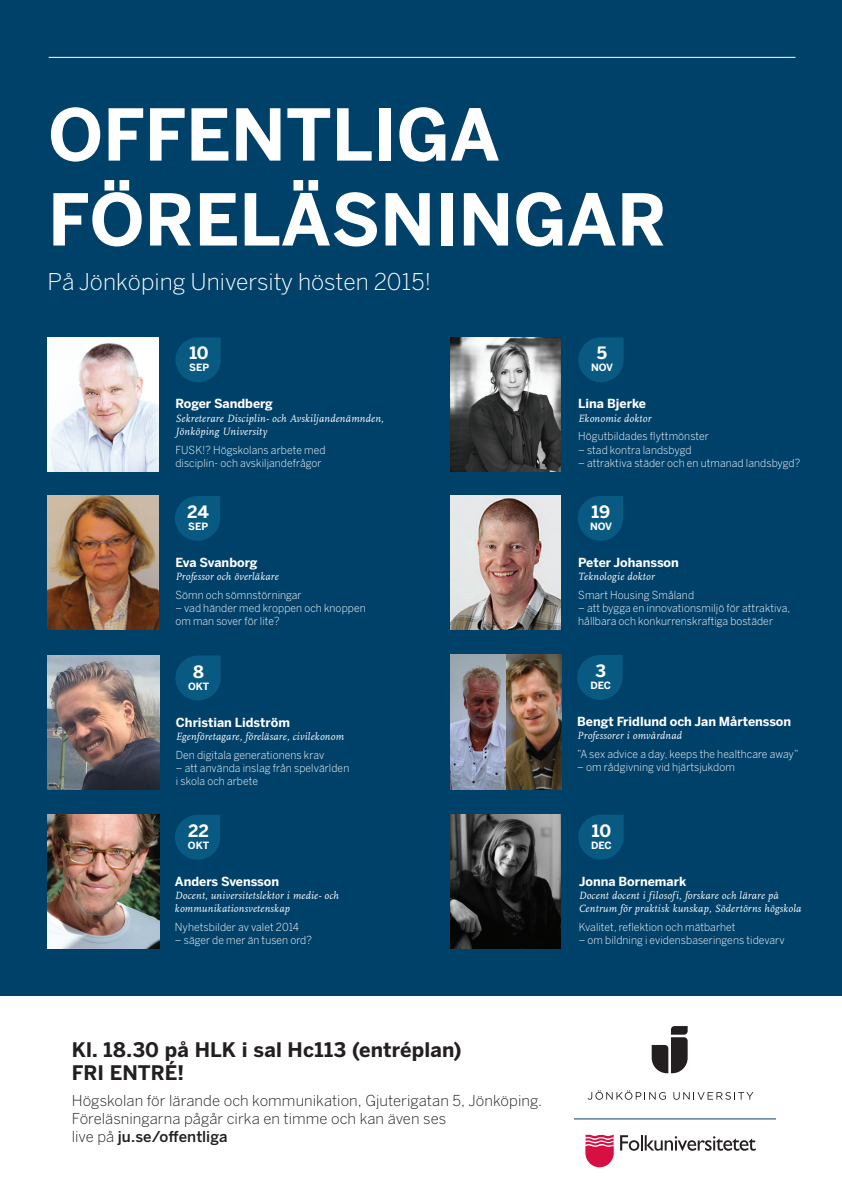
<style>
.page{position:relative;width:842px;height:1191px;background:#fff}
.page>*{position:absolute;margin:0;border:0;box-sizing:border-box;transform-origin:0 0}
.t1{font:700 70.7px/84.9px "Benton Sans";color:#fff}
.t2{font:300 22.9px "Benton Sans";color:#fff}
.t3{font:700 19.9px/23.9px "Benton Sans";letter-spacing:.01em;color:#231f20}
.t4{font:700 16.9px "Benton Sans";letter-spacing:-.01em;color:#fff}
.t5{font:300 14.9px/17.9px "Benton Sans";letter-spacing:.005em;color:#231f20}
.t6{font:700 12.5px "Benton Sans";color:#fff}
.t7{font:300 11px/13.2px "Benton Sans";letter-spacing:.01em;color:#fff;scale:.95 1}
.t8{font:italic 11px/13.2px "Scala OT";letter-spacing:.025em;color:#fff;scale:.95 1}
.t9{font:700 10px "Benton Sans";color:#fff}
.s1{font-weight:500}
</style>
<div class="page">
<div style="left:0;top:0;width:842px;height:995px;background:#00416a"></div>
<hr style="left:49px;top:57px;width:746px;height:1px;background:#fff">
<svg style="left:585px;top:1134px;width:29px;height:33px"></svg>
<svg style="left:620px;top:1135px;width:136px;height:15px"></svg>
<svg style="left:577px;top:655px;width:46px;height:45px"></svg>
<svg style="left:175px;top:815px;width:45px;height:44px"></svg>
<svg style="left:175px;top:496px;width:45px;height:45px"></svg>
<svg style="left:578px;top:496px;width:45px;height:45px"></svg>
<svg style="left:175px;top:656px;width:46px;height:44px"></svg>
<svg style="left:578px;top:815px;width:46px;height:44px"></svg>
<svg style="left:175px;top:337px;width:46px;height:45px"></svg>
<svg style="left:578px;top:337px;width:46px;height:45px"></svg>
<img style="left:450px;top:655px;width:111px;height:134px">
<img style="left:48px;top:495px;width:111px;height:134px">
<img style="left:48px;top:655px;width:112px;height:134px">
<img style="left:48px;top:814px;width:112px;height:134px">
<img style="left:48px;top:337px;width:111px;height:134px">
<img style="left:450px;top:337px;width:111px;height:134px">
<img style="left:450px;top:496px;width:111px;height:134px">
<img style="left:450px;top:814px;width:111px;height:134px">
<svg style="left:652px;top:1026px;width:36px;height:47px"></svg>
<svg style="left:587px;top:1090px;width:79px;height:9px"></svg>
<svg style="left:673px;top:1092px;width:80px;height:7px"></svg>
<hr style="left:574px;top:1118px;width:202px;height:1px;background:#00416a">
<h1 class="t1" style="left:48px;top:91px;width:620px">offentliga föreläsningar</h1>
<h2 class="t2" style="left:48px;top:268px;width:385px">På Jönköping University hösten 2015!</h2>
<h3 class="t4" style="left:189px;top:343px;width:21px">10</h3>
<p class="t9" style="left:189px;top:362px;width:21px">sep</p>
<p class="t6" style="left:175px;top:396px;width:99px">Roger Sandberg</p>
<p class="t8" style="left:175px;top:411px;width:221px">Sekreterare Disciplin- och Avskiljandenämnden,<br>Jönköping University</p>
<p class="t7" style="left:175px;top:443px;width:159px">FUSK!? Högskolans arbete med disciplin- och avskiljandefrågor</p>
<h3 class="t4" style="left:187px;top:502px;width:23px">24</h3>
<p class="t9" style="left:188px;top:520px;width:21px">sep</p>
<p class="t6" style="left:175px;top:555px;width:84px">Eva Svanborg</p>
<p class="t8" style="left:175px;top:570px;width:110px">Professor och överläkare</p>
<p class="t7" style="left:175px;top:588px;width:134px">Sömn och sömnstörningar</p>
<p class="t7" style="left:175px;top:601px;width:202px">– vad händer med kroppen och knoppen om man sover för lite?</p>
<h3 class="t4" style="left:193px;top:661px;width:12px">8</h3>
<p class="t9" style="left:188px;top:680px;width:23px">okt</p>
<p class="t6" style="left:176px;top:714px;width:116px">Christian Lidström</p>
<p class="t8" style="left:176px;top:729px;width:178px">Egenföretagare, föreläsare, civilekonom</p>
<p class="t7" style="left:176px;top:748px;width:158px">Den digitala generationens krav</p>
<p class="t7" style="left:176px;top:761px;width:184px">– att använda inslag från spelvärlden i skola och arbete</p>
<h3 class="t4" style="left:188px;top:820px;width:22px">22</h3>
<p class="t9" style="left:188px;top:839px;width:23px">okt</p>
<p class="t6" style="left:175px;top:873px;width:106px">Anders Svensson</p>
<p class="t8" style="left:175px;top:889px;width:174px">Docent, universitetslektor i medie- och kommunikationsvetenskap</p>
<p class="t7" style="left:175px;top:920px;width:132px">Nyhetsbilder av valet 2014</p>
<p class="t7" style="left:175px;top:933px;width:146px">– säger de mer än tusen ord?</p>
<h3 class="t4" style="left:597px;top:343px;width:12px">5</h3>
<p class="t9" style="left:591px;top:362px;width:24px">nov</p>
<p class="t6" style="left:578px;top:396px;width:69px">Lina Bjerke</p>
<p class="t8" style="left:578px;top:411px;width:78px">Ekonomie doktor</p>
<p class="t7" style="left:578px;top:430px;width:139px">Högutbildades flyttmönster</p>
<p class="t7" style="left:578px;top:443px;width:121px">– stad kontra landsbygd</p>
<p class="t7" style="left:578px;top:456px;width:235px">– attraktiva städer och en utmanad landsbygd?</p>
<h3 class="t4" style="left:592px;top:502px;width:20px">19</h3>
<p class="t9" style="left:590px;top:520px;width:24px">nov</p>
<p class="t6" style="left:578px;top:555px;width:102px">Peter Johansson</p>
<p class="t8" style="left:578px;top:570px;width:82px">Teknologie doktor</p>
<p class="t7" style="left:578px;top:588px;width:123px">Smart Housing Småland</p>
<p class="t7" style="left:578px;top:601px;width:225px">– att bygga en innovationsmiljö för attraktiva, hållbara och konkurrenskraftiga bostäder</p>
<h3 class="t4" style="left:595px;top:661px;width:12px">3</h3>
<p class="t9" style="left:590px;top:679px;width:22px">dec</p>
<p class="t6" style="left:577px;top:714px;width:215px">Bengt Fridlund och Jan Mårtensson</p>
<p class="t8" style="left:577px;top:729px;width:112px">Professorer i omvårdnad</p>
<p class="t7" style="left:577px;top:747px;width:235px">”A sex advice a day, keeps the healthcare away”</p>
<p class="t7" style="left:577px;top:760px;width:167px">– om rådgivning vid hjärtsjukdom</p>
<h3 class="t4" style="left:592px;top:820px;width:21px">10</h3>
<p class="t9" style="left:591px;top:839px;width:22px">dec</p>
<p class="t6" style="left:579px;top:873px;width:109px">Jonna Bornemark</p>
<p class="t8" style="left:579px;top:889px;width:236px">Docent docent i filosofi, forskare och lärare på<br>Centrum för praktisk kunskap, Södertörns högskola</p>
<p class="t7" style="left:579px;top:920px;width:167px">Kvalitet, reflektion och mätbarhet</p>
<p class="t7" style="left:579px;top:933px;width:218px">– om bildning i evidensbaseringens tidevarv</p>
<h3 class="t3" style="left:72px;top:1037px;width:391px">Kl. 18.30 på HLK i sal Hc113 (entréplan)<br>FRI</h3>
<h3 class="t3" style="left:110px;top:1061px;width:15px">ENTR</h3>
<h3 class="t3" style="left:165px;top:1061px;width:21px">É!</h3>
<h3 class="t5" style="left:72px;top:1091px;width:472px">Högskolan för lärande och kommunikation, Gjuterigatan 5, Jönköping.<br>Föreläsningarna pågår cirka en timme och kan även ses<br>live på <span class="s1">ju.se/offentliga</span></h3>
</div>
